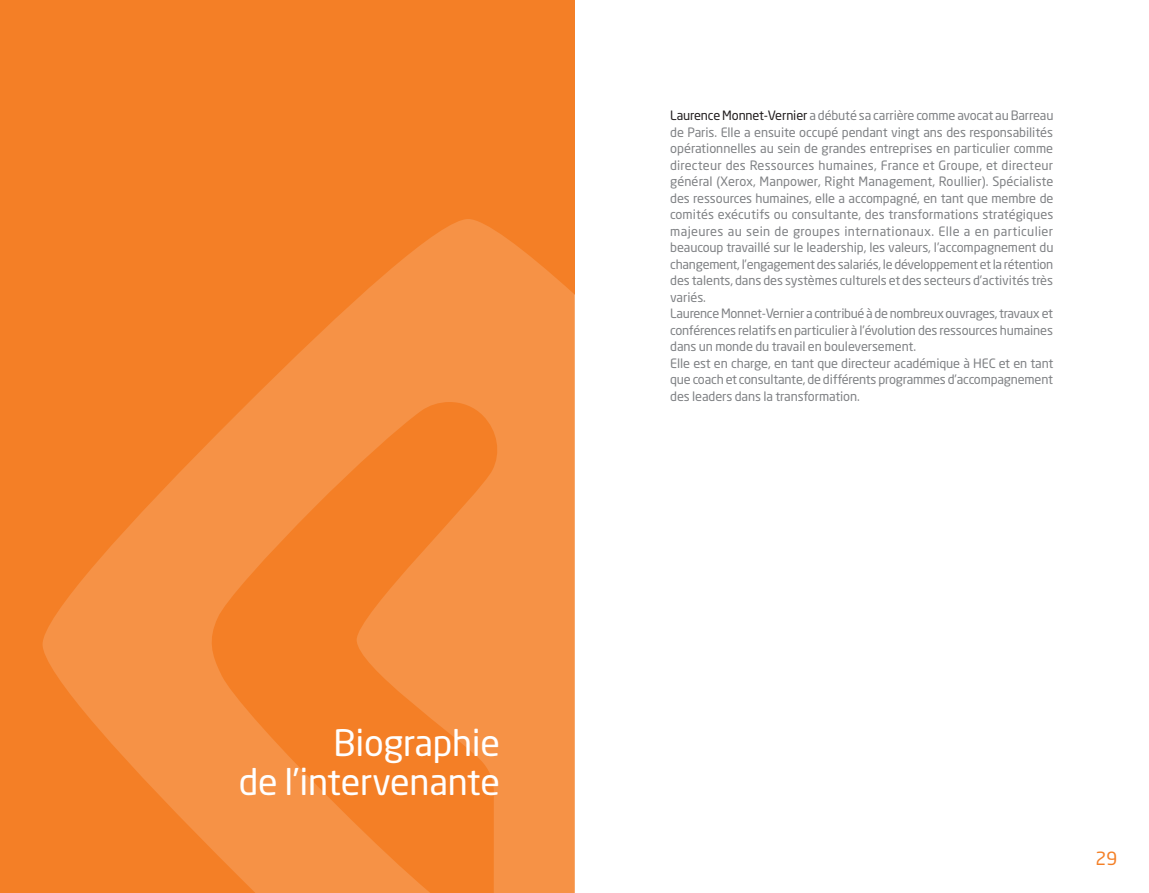
<style>
.page{position:relative;width:1149px;height:893px;background:#fff}
.page>*{position:absolute;margin:0;border:0;box-sizing:border-box;transform-origin:0 0}
.t1{font:36px/39px "Neo Sans";letter-spacing:-.005em;color:#fff;text-align:right}
.t2{font:18px "Neo Sans";color:#f47f26}
.t3{font:12.75px/16.5px "Neo Sans";letter-spacing:-.005em;color:#808285}
.s1{color:#231f20}
</style>
<div class="page">
<div style="left:0;top:0;width:574px;height:893px;background:#f47f26"></div>
<svg style="left:43px;top:219px;width:531px;height:674px;fill:#f69246"></svg>
<h1 class="t1" style="left:239px;top:723px;width:262px">Biographie<br>de l’intervenante</h1>
<p class="t3" style="left:670px;top:107px;width:384px"><span class="s1">Laurence Monnet-Vernier</span> a débuté sa carrière comme avocat au Barreau de Paris. Elle a ensuite occupé pendant vingt ans des responsabilités opérationnelles au sein de grandes entreprises en particulier comme directeur des Ressources humaines, France et Groupe, et directeur général (Xerox, Manpower, Right Management, Roullier). Spécialiste des ressources humaines, elle a accompagné, en tant que membre de comités exécutifs ou consultante, des transformations stratégiques majeures au sein de groupes internationaux. Elle a en particulier beaucoup travaillé sur le leadership, les valeurs, l’accompagnement du changement, l’engagement des salariés, le développement et la rétention des talents, dans des systèmes culturels et des secteurs d’activités très variés.<br>Laurence Monnet-Vernier a contribué à de nombreux ouvrages, travaux et conférences relatifs en particulier à l’évolution des ressources humaines dans un monde du travail en bouleversement.<br>Elle est en charge, en tant que directeur académique à HEC et en tant que coach et consultante, de différents programmes d’accompagnement des leaders dans la transformation.</p>
<h2 class="t2" style="left:1095px;top:847px;width:23px">29</h2>
</div>
